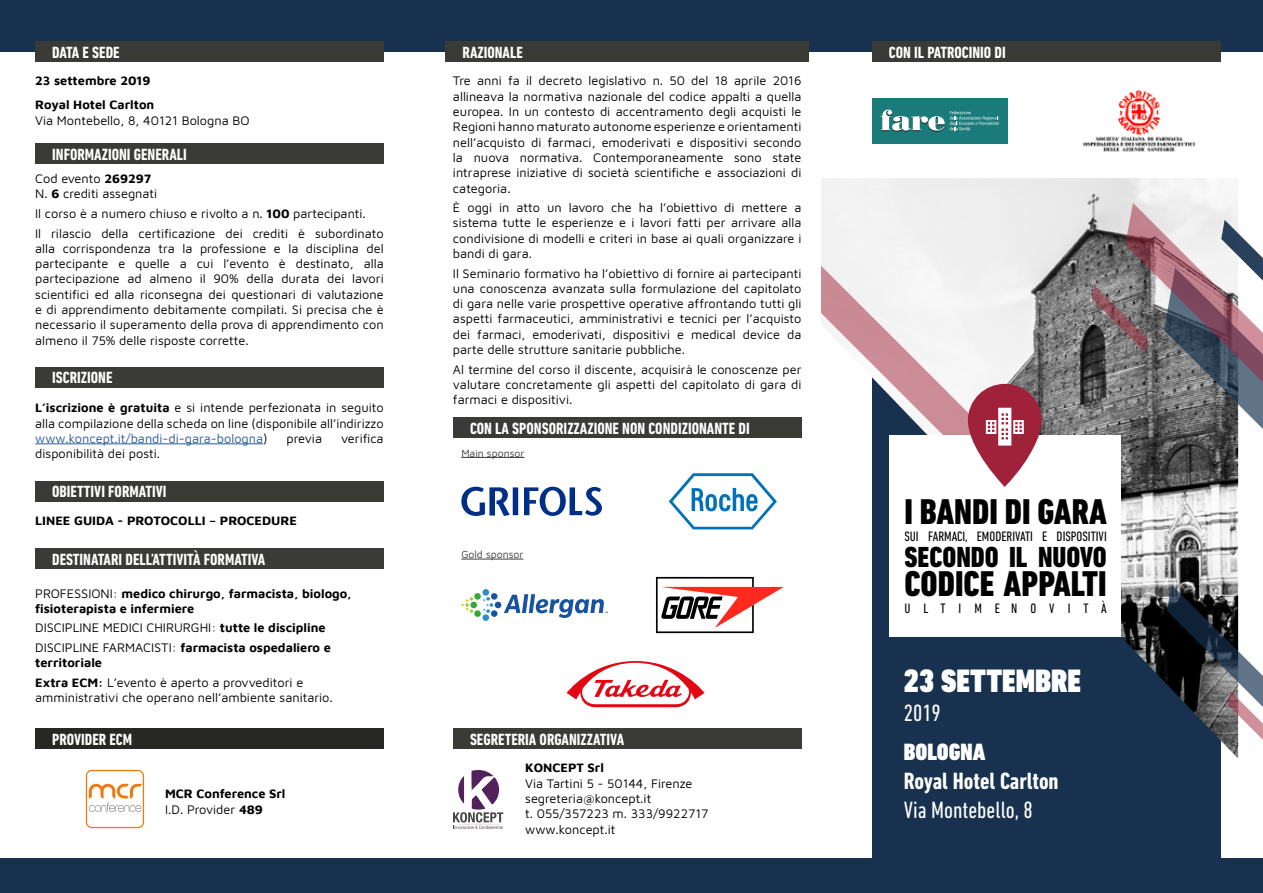
<style>
.page{position:relative;width:1263px;height:893px;background:#fff}
.page>*{position:absolute;margin:0;border:0;box-sizing:border-box;transform-origin:0 0}
.t1{font:800 condensed 36.45px "DIN Next LT Pro";color:#000}
.t2{font:900 condensed 33px "DIN Next LT Pro";color:#fff}
.t3{font:800 condensed 29.55px "DIN Next LT Pro";color:#000}
.t4{font:condensed 24px "DIN Next LT Pro";color:#fff}
.t5{font:700 condensed 24px "DIN Next LT Pro";color:#fff}
.t6{font:900 condensed 24px "DIN Next LT Pro";color:#fff}
.t7{font:700 condensed 16.5px "DIN Next LT Pro";color:#fff}
.t8{font:condensed 13.95px "DIN Next LT Pro";color:#000}
.t9{font:condensed 13.95px "DIN Next LT Pro";letter-spacing:.935em;color:#000}
.t10{font:12.75px/15.3px "Maven Pro";color:#000;text-align:justify}
.t11{font:700 12.75px/15.3px "Maven Pro";color:#000}
.t12{font:10.5px "Maven Pro";color:#3c3c3b}
.s1{font-weight:700}
.s2{color:#275b9b}
.s3{font-weight:400}
</style>
<div class="page">
<div style="left:872px;top:253px;width:348px;height:640px;background:#17314f"></div>
<div style="left:0;top:0;width:1263px;height:52px;background:#17314f"></div>
<div style="left:0;top:859px;width:1263px;height:34px;background:#17314f"></div>
<img style="left:681px;top:178px;width:557px;height:581px">
<img style="left:1083px;top:90px;width:113px;height:62px">
<svg style="left:739px;top:184px;width:250px;height:297px;fill:#f3f3f3"></svg>
<svg style="left:1167px;top:585px;width:96px;height:168px"></svg>
<div style="left:872px;top:98px;width:136px;height:45px;background:#1b7b7a"></div>
<svg style="left:881px;top:110px;width:118px;height:22px"></svg>
<div style="left:35px;top:728px;width:349px;height:21px;background:#272724"></div>
<div style="left:453px;top:728px;width:348px;height:21px;background:#3a3a37"></div>
<div style="left:872px;top:42px;width:348px;height:20px;background:#3a3a37"></div>
<svg style="left:453px;top:770px;width:50px;height:59px"></svg>
<svg style="left:86px;top:770px;width:58px;height:58px"></svg>
<div style="left:35px;top:143px;width:349px;height:21px;background:#3a3a37"></div>
<div style="left:35px;top:42px;width:349px;height:20px;background:#3a3a37"></div>
<div style="left:434px;top:68px;width:387px;height:327px;background:#fff"></div>
<div style="left:445px;top:42px;width:364px;height:20px;background:#3a3a37"></div>
<div style="left:35px;top:481px;width:349px;height:20px;background:#3a3a37"></div>
<div style="left:35px;top:548px;width:349px;height:21px;background:#3a3a37"></div>
<div style="left:35px;top:367px;width:349px;height:20px;background:#3a3a37"></div>
<div style="left:453px;top:418px;width:348px;height:20px;background:#3a3a37"></div>
<hr style="left:35px;top:443px;width:228px;height:1px;background:#275b9b">
<svg style="left:1092px;top:203px;width:171px;height:239px;background:#8e858b"></svg>
<div style="left:889px;top:435px;width:231px;height:202px;background:#fff"></div>
<svg style="left:968px;top:384px;width:74px;height:103px"></svg>
<svg style="left:656px;top:577px;width:127px;height:56px"></svg>
<svg style="left:566px;top:658px;width:143px;height:52px"></svg>
<svg style="left:669px;top:473px;width:108px;height:56px"></svg>
<hr style="left:461px;top:559px;width:62px;height:1px;background:#3c3c3b">
<hr style="left:461px;top:457px;width:63px;height:1px;background:#3c3c3b">
<svg style="left:461px;top:487px;width:141px;height:29px"></svg>
<div style="left:482px;top:614px;width:7px;height:7px;background:#2f8ccc;border-radius:50%"></div>
<div style="left:474px;top:610px;width:7px;height:7px;background:#31a937;border-radius:50%"></div>
<div style="left:482px;top:589px;width:7px;height:7px;background:#2f8ccc;border-radius:50%"></div>
<div style="left:470px;top:602px;width:7px;height:6px;background:#31a937;border-radius:50%"></div>
<div style="left:474px;top:593px;width:7px;height:7px;background:#31a937;border-radius:50%"></div>
<svg style="left:461px;top:597px;width:12px;height:16px"></svg>
<svg style="left:483px;top:594px;width:125px;height:24px"></svg>
<p class="t7" style="left:52px;top:43px;width:69px">DATA E SEDE</p>
<p class="t7" style="left:462px;top:43px;width:62px">RAZIONALE</p>
<p class="t10" style="left:453px;top:73px;width:350px">Tre anni fa il decreto legislativo n. 50 del 18 aprile 2016 allineava la normativa nazionale del codice appalti a quella europea. In un contesto di accentramento degli acquisti le Regioni hanno maturato autonome esperienze e orientamenti nell’acquisto di farmaci, emoderivati e dispositivi secondo la nuova normativa. Contemporaneamente sono state intraprese iniziative di società scientifiche e associazioni di categoria.</p>
<p class="t10" style="left:453px;top:199px;width:350px">È oggi in atto un lavoro che ha l’obiettivo di mettere a sistema tutte le esperienze e i lavori fatti per arrivare alla condivisione di modelli e criteri in base ai quali organizzare i bandi di gara.</p>
<p class="t10" style="left:453px;top:265px;width:350px">Il Seminario formativo ha l’obiettivo di fornire ai partecipanti una conoscenza avanzata sulla formulazione del capitolato di gara nelle varie prospettive operative affrontando tutti gli aspetti farmaceutici, amministrativi e tecnici per l’acquisto dei farmaci, emoderivati, dispositivi e medical device da parte delle strutture sanitarie pubbliche.</p>
<p class="t10" style="left:453px;top:361px;width:350px">Al termine del corso il discente, acquisirà le conoscenze per valutare concretamente gli aspetti del capitolato di gara di farmaci e dispositivi.</p>
<p class="t11" style="left:35px;top:68px;width:121px;line-height:23.9px">23 settembre 2019<br>Royal Hotel Carlton</p>
<p class="t10" style="left:35px;top:112px;width:216px">Via Montebello, 8, 40121 Bologna BO</p>
<p class="t7" style="left:52px;top:145px;width:136px">INFORMAZIONI GENERALI</p>
<p class="t10" style="left:35px;top:170px;width:124px">Cod evento <span class="s1">269297<br></span>N. <span class="s1">6</span> crediti assegnati</p>
<p class="t10" style="left:35px;top:203px;width:350px;line-height:19.5px">Il corso è a numero chiuso e rivolto a n. <span class="s1">100</span> partecipanti.<br>Il rilascio della certificazione dei crediti è subordinato</p>
<p class="t10" style="left:35px;top:240px;width:350px">alla corrispondenza tra la professione e la disciplina del partecipante e quelle a cui l’evento è destinato, alla partecipazione ad almeno il 90% della durata dei lavori scientifici ed alla riconsegna dei questionari di valutazione e di apprendimento debitamente compilati. Si precisa che è necessario il superamento della prova di apprendimento con almeno il 75% delle risposte corrette.</p>
<p class="t7" style="left:52px;top:368px;width:62px">ISCRIZIONE</p>
<p class="t10" style="left:35px;top:399px;width:350px"><span class="s1">L’iscrizione è gratuita</span> e si intende perfezionata in seguito alla compilazione della scheda on line (disponibile all’indirizzo <span class="s2">www.koncept.it/bandi-di-gara-bologna</span>)</p>
<p class="t7" style="left:470px;top:419px;width:281px">CON LA SPONSORIZZAZIONE NON CONDIZIONANTE DI</p>
<p class="t10" style="left:287px;top:430px;width:37px">previa</p>
<p class="t10" style="left:341px;top:430px;width:44px">verifica</p>
<p class="t10" style="left:35px;top:445px;width:126px">disponibilità dei posti.</p>
<p class="t7" style="left:52px;top:482px;width:116px">OBIETTIVI FORMATIVI</p>
<p class="t11" style="left:35px;top:512px;width:263px">LINEE GUIDA - PROTOCOLLI – PROCEDURE</p>
<p class="t7" style="left:52px;top:550px;width:215px">DESTINATARI DELL’ATTIVITÀ FORMATIVA</p>
<p class="t11" style="left:35px;top:585px;width:318px"><span class="s3">PROFESSIONI:</span> medico chirurgo, farmacista, biologo, fisioterapista e infermiere</p>
<p class="t10" style="left:35px;top:617px;width:297px;line-height:19.5px">DISCIPLINE MEDICI CHIRURGHI: <span class="s1">tutte le discipline<br></span>DISCIPLINE FARMACISTI: <span class="s1">farmacista ospedaliero e</span></p>
<p class="t10" style="left:35px;top:652px;width:270px;line-height:19.5px"><span class="s1">territoriale<br>Extra ECM:</span> L’evento è aperto a provveditori e</p>
<p class="t10" style="left:35px;top:689px;width:299px">amministrativi che operano nell’ambiente sanitario.</p>
<p class="t12" style="left:461px;top:446px;width:65px">Main sponsor</p>
<p class="t12" style="left:461px;top:547px;width:64px">Gold sponsor</p>
<p class="t7" style="left:52px;top:730px;width:81px">PROVIDER ECM</p>
<p class="t7" style="left:470px;top:730px;width:156px">SEGRETERIA ORGANIZZATIVA</p>
<p class="t11" style="left:165px;top:785px;width:122px">MCR Conference Srl<br><span class="s3">I.D. Provider</span> 489</p>
<p class="t11" style="left:525px;top:759px;width:80px">KONCEPT Srl</p>
<p class="t10" style="left:525px;top:775px;width:185px;text-align:left">Via Tartini 5 - 50144, Firenze segreteria@koncept.it<br>t. 055/357223 m. 333/9922717 www.koncept.it</p>
<p class="t7" style="left:889px;top:43px;width:118px">CON IL PATROCINIO DI</p>
<h1 class="t1" style="left:904px;top:491px;width:204px">I BANDI DI GARA</h1>
<p class="t8" style="left:904px;top:528px;width:204px">SUI FARMACI, EMODERIVATI E DISPOSITIVI</p>
<h3 class="t3" style="left:904px;top:540px;width:204px">SECONDO IL NUOVO</h3>
<h1 class="t1" style="left:904px;top:563px;width:204px">CODICE APPALTI</h1>
<p class="t9" style="left:904px;top:600px;width:204px">ULTIMENOVITÀ</p>
<h2 class="t2" style="left:904px;top:662px;width:179px">23 SETTEMBRE</h2>
<h3 class="t4" style="left:904px;top:699px;width:39px">2019</h3>
<h3 class="t6" style="left:904px;top:738px;width:83px">BOLOGNA</h3>
<h3 class="t5" style="left:904px;top:767px;width:156px">Royal Hotel Carlton</h3>
<h3 class="t4" style="left:904px;top:796px;width:130px">Via Montebello, 8</h3>
</div>
